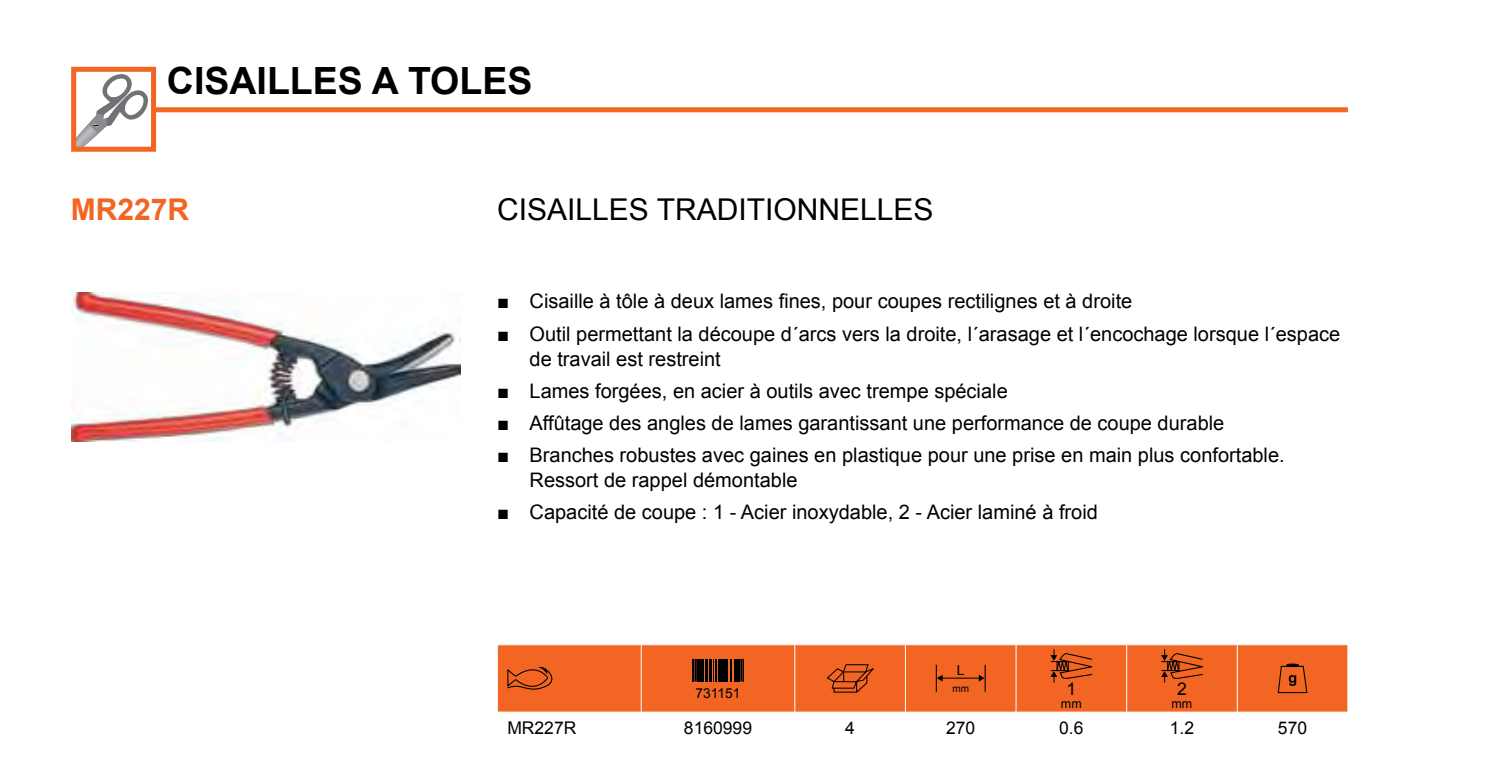
<style>
.page{position:relative;width:1489px;height:759px;background:#fff}
.page>*{position:absolute;margin:0;border:0;box-sizing:border-box;transform-origin:0 0}
.t1{font:700 37.5px "Arial";color:#000}
.t2{font:30px "Arial";color:#000}
.t3{font:700 30px "Arial";color:#f26522}
.t4{font:20px/25px "Arial";color:#000}
.t5{font:17.5px "Arial";color:#000}
.t6{font:13.75px "Arial";color:#000}
.t7{font:12.5px "Arial";color:#000}
.t8{font:10px "Arial";color:#000}
</style>
<div class="page">
<svg style="left:77px;top:74px;width:71px;height:72px"></svg>
<div style="left:71px;top:67px;width:85px;height:85px;border:5px solid #f26522"></div>
<div style="left:154px;top:107px;width:1193px;height:5px;background:#f26522"></div>
<div style="left:498px;top:645px;width:849px;height:66px;background:#f26522"></div>
<hr style="left:640px;top:644px;width:1px;height:67px;background:#fff">
<hr style="left:794px;top:644px;width:1px;height:67px;background:#fff">
<hr style="left:905px;top:644px;width:1px;height:67px;background:#fff">
<hr style="left:1015px;top:644px;width:1px;height:67px;background:#fff">
<hr style="left:1126px;top:644px;width:1px;height:67px;background:#fff">
<hr style="left:1236px;top:644px;width:1px;height:67px;background:#fff">
<svg style="left:506px;top:661px;width:53px;height:33px;background:#d6591e"></svg>
<svg style="left:692px;top:658px;width:52px;height:23px"></svg>
<svg style="left:825px;top:663px;width:51px;height:29px"></svg>
<hr style="left:938px;top:677px;width:44px;height:1px;background:#000">
<svg style="left:935px;top:664px;width:7px;height:27px"></svg>
<svg style="left:978px;top:664px;width:7px;height:27px"></svg>
<svg style="left:1049px;top:648px;width:47px;height:35px;background:#c7531b"></svg>
<svg style="left:1160px;top:648px;width:47px;height:35px;background:#c7531b"></svg>
<svg style="left:1276px;top:663px;width:31px;height:30px"></svg>
<img style="left:71px;top:293px;width:389px;height:148px">
<h1 class="t1" style="left:167px;top:56px;width:367px">CISAILLES A TOLES</h1>
<h2 class="t3" style="left:71px;top:190px;width:120px">MR227R</h2>
<h2 class="t2" style="left:497px;top:190px;width:438px">Cisailles traditionnelles</h2>
<p class="t4" style="left:497px;top:289px;width:636px">■ Cisaille à tôle à deux lames fines, pour coupes rectilignes et à droite</p>
<p class="t4" style="left:529px;top:321px;width:812px;text-indent:-32px">■ Outil permettant la découpe d´arcs vers la droite, l´arasage et l´encochage lorsque l´espace de travail est restreint</p>
<p class="t4" style="left:497px;top:378px;width:512px">■ Lames forgées, en acier à outils avec trempe spéciale</p>
<p class="t4" style="left:497px;top:410px;width:728px">■ Affûtage des angles de lames garantissant une performance de coupe durable</p>
<p class="t4" style="left:529px;top:442px;width:756px;text-indent:-32px">■ Branches robustes avec gaines en plastique pour une prise en main plus confortable.<br>Ressort de rappel démontable</p>
<p class="t4" style="left:497px;top:499px;width:602px">■ Capacité de coupe : 1 - Acier inoxydable, 2 - Acier laminé à froid</p>
<p class="t6" style="left:695px;top:683px;width:46px">731151</p>
<p class="t6" style="left:956px;top:661px;width:9px">l</p>
<p class="t8" style="left:952px;top:681px;width:18px">mm</p>
<p class="t5" style="left:1066px;top:677px;width:11px">1</p>
<p class="t7" style="left:1060px;top:694px;width:22px">mm</p>
<p class="t5" style="left:1176px;top:677px;width:11px">2</p>
<p class="t7" style="left:1171px;top:694px;width:22px">mm</p>
<p class="t5" style="left:507px;top:716px;width:71px">MR227R</p>
<p class="t5" style="left:684px;top:716px;width:70px">8160999</p>
<p class="t5" style="left:845px;top:716px;width:11px">4</p>
<p class="t5" style="left:946px;top:716px;width:31px">270</p>
<p class="t5" style="left:1059px;top:716px;width:26px">0.6</p>
<p class="t5" style="left:1169px;top:716px;width:26px">1.2</p>
<p class="t5" style="left:1277px;top:716px;width:31px">570</p>
</div>
